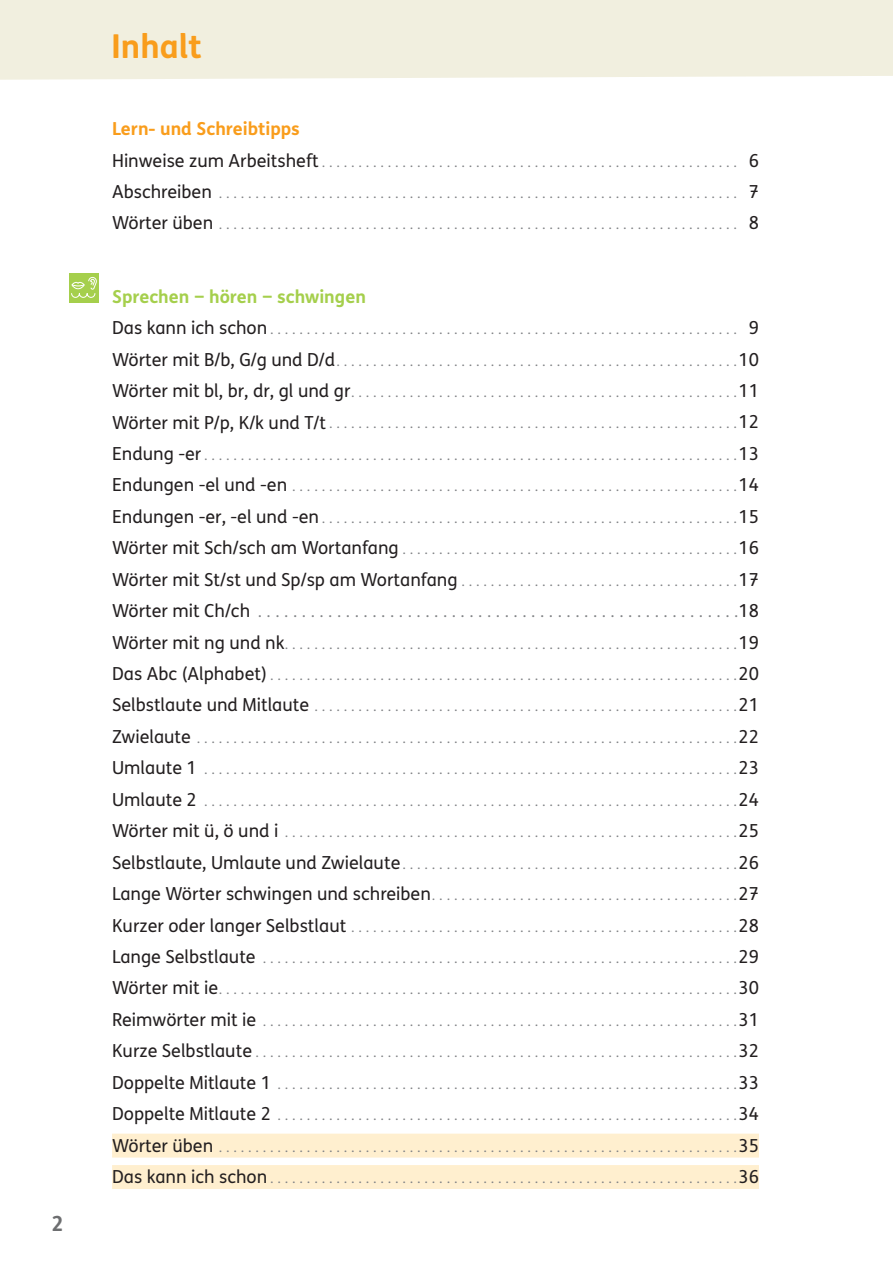
<style>
.page{position:relative;width:893px;height:1263px;background:#fff}
.page>*{position:absolute;margin:0;border:0;box-sizing:border-box;transform-origin:0 0}
.t1{font:700 33px "FS Klett GSV";color:#f99d1c}
.t2{font:700 21px "FS Klett GSV";color:#6d6e70}
.t3{font:300 18px "FS Klett GSV";color:#808285}
.t4{font:700 18px "FS Klett GSV";color:#a5cf4c}
.t5{font:700 18px "FS Klett GSV";color:#f99d1c}
.t6{font:300 15px/31.5px "FS Klett GSV";color:#808285;text-align:justify}
.s1{font-weight:400;font-size:18px;color:#231f20}
.s2{font-weight:400;color:#231f20}
</style>
<div class="page">
<div style="left:0;top:0;width:893px;height:80px;background:#f1efdf"></div>
<div style="left:112px;top:1134px;width:647px;height:24px;background:#ffefcf"></div>
<div style="left:112px;top:1165px;width:647px;height:24px;background:#ffefcf"></div>
<div style="left:70px;top:273px;width:29px;height:30px;background:#a5cf4c"></div>
<svg style="left:71px;top:277px;width:26px;height:21px"></svg>
<h2 class="t2" style="left:52px;top:1215px;width:14px">2</h2>
<h1 class="t1" style="left:111px;top:33px;width:92px">Inhalt</h1>
<p class="t5" style="left:112px;top:121px;width:189px">Lern- und Schreibtipps</p>
<p class="t6" style="left:112px;top:146px;width:648px"><span class="s1">Hinweise zum Arbeitsheft</span>......................................................... <span class="s1">6<br>Abschreiben</span> ....................................................................... <span class="s1">7<br>Wörter üben</span> ....................................................................... <span class="s1">8</span></p>
<p class="t4" style="left:112px;top:289px;width:255px">Sprechen − hören − schwingen</p>
<p class="t6" style="left:112px;top:313px;width:648px"><span class="s1">Das kann ich schon</span>................................................................ <span class="s1">9<br>Wörter mit B/b, G/g und D/d</span>.......................................................<span class="s1">10<br>Wörter mit bl, br, dr, gl und gr</span>.....................................................<span class="s1">11<br>Wörter mit P/p, K/k und T/t</span>........................................................<span class="s1">12<br>Endung -er</span>.........................................................................<span class="s1">13<br>Endungen -el und -en</span> .............................................................<span class="s1">14<br>Endungen -er, -el und -en</span>.........................................................<span class="s1">15<br>Wörter mit Sch/sch am Wortanfang</span> ..............................................<span class="s1">16<br>Wörter mit St/st und Sp/sp am Wortanfang</span> ......................................<span class="s1">17</span></p>
<p class="t3" style="left:112px;top:600px;width:648px"><span class="s2">Wörter mit Ch/ch</span> .......................................................<span class="s2">18</span></p>
<p class="t6" style="left:112px;top:628px;width:648px"><span class="s1">Wörter mit ng und nk</span>..............................................................<span class="s1">19<br>Das Abc (Alphabet)</span>................................................................<span class="s1">20<br>Selbstlaute und Mitlaute</span> ..........................................................<span class="s1">21<br>Zwielaute</span> ..........................................................................<span class="s1">22<br>Umlaute 1</span> .........................................................................<span class="s1">23<br>Umlaute 2</span> .........................................................................<span class="s1">24<br>Wörter mit ü, ö und i</span> ..............................................................<span class="s1">25<br>Selbstlaute, Umlaute und Zwielaute</span>..............................................<span class="s1">26<br>Lange Wörter schwingen und schreiben</span>..........................................<span class="s1">27<br>Kurzer oder langer Selbstlaut</span> .....................................................<span class="s1">28<br>Lange Selbstlaute</span> .................................................................<span class="s1">29<br>Wörter mit ie</span>.......................................................................<span class="s1">30<br>Reimwörter mit ie</span> .................................................................<span class="s1">31<br>Kurze Selbstlaute</span>..................................................................<span class="s1">32<br>Doppelte Mitlaute 1</span> ...............................................................<span class="s1">33<br>Doppelte Mitlaute 2</span> ...............................................................<span class="s1">34<br>Wörter üben</span> .......................................................................<span class="s1">35<br>Das kann ich schon</span>................................................................<span class="s1">36</span></p>
</div>
